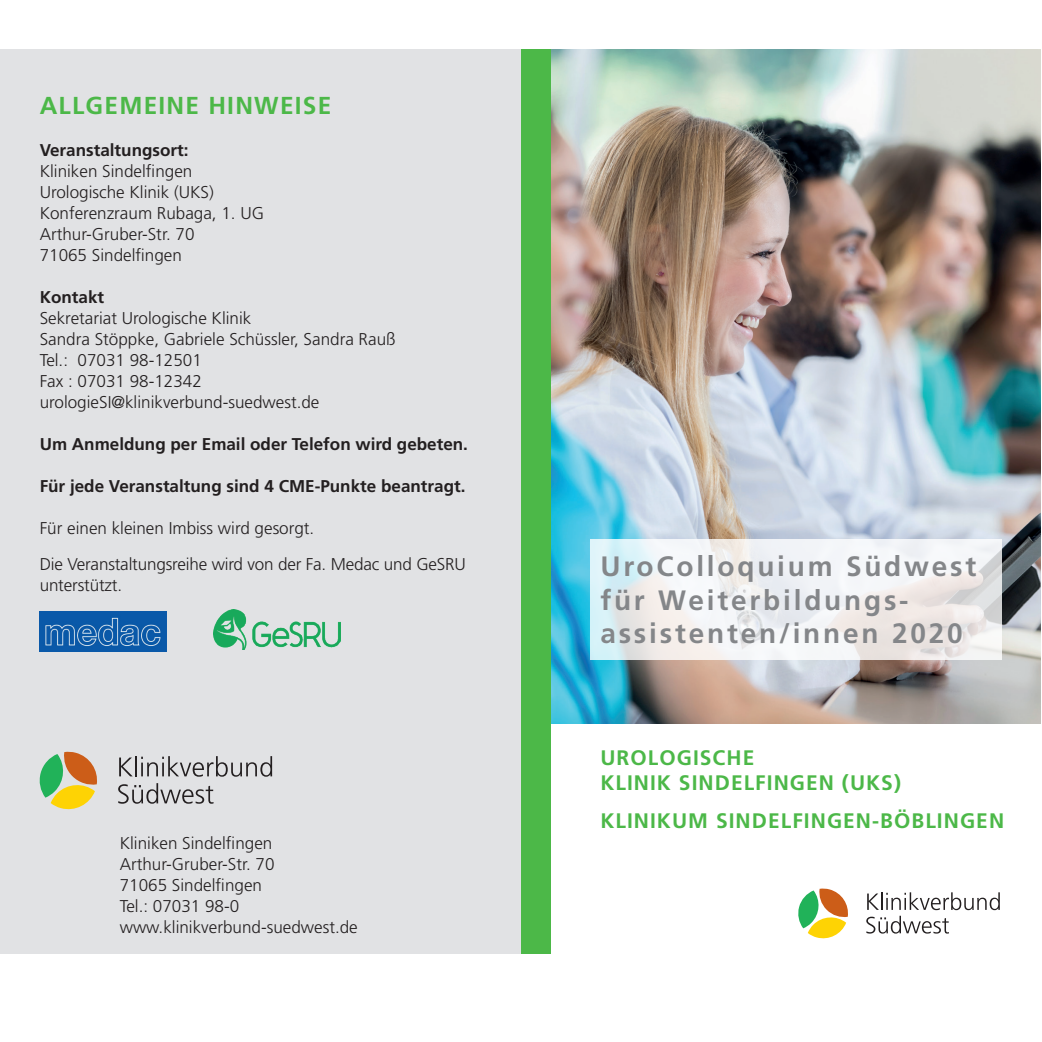
<style>
.page{position:relative;width:1042px;height:1042px;background:#fff}
.page>*{position:absolute;margin:0;border:0;box-sizing:border-box;transform-origin:0 0}
.t1{font:700 28px/33.6px "Frutiger LT Std";letter-spacing:.1em;color:#848689}
.t2{font:700 24.5px "Frutiger LT Std";letter-spacing:.05em;color:#4cb848}
.t3{font:700 21px/25.2px "Frutiger LT Std";letter-spacing:.05em;color:#4cb848}
.t4{font:300 17.15px/21px "Frutiger LT Std";color:#231f20}
.t5{font:700 17.15px "Frutiger LT Std";color:#231f20}
</style>
<div class="page">
<div style="left:0;top:50px;width:521px;height:904px;background:#e1e2e4"></div>
<img style="left:551px;top:50px;width:489px;height:673px">
<svg style="left:590px;top:539px;width:412px;height:121px;fill:#f1f2f5"></svg>
<svg style="left:866px;top:916px;width:83px;height:17px"></svg>
<svg style="left:867px;top:892px;width:133px;height:18px"></svg>
<svg style="left:798px;top:888px;width:50px;height:50px"></svg>
<div style="left:521px;top:50px;width:30px;height:904px;background:#4cb848"></div>
<svg style="left:118px;top:783px;width:96px;height:21px"></svg>
<svg style="left:119px;top:757px;width:13px;height:19px"></svg>
<hr style="left:135px;top:756px;width:2px;height:20px;background:#231f20">
<svg style="left:141px;top:756px;width:131px;height:21px"></svg>
<svg style="left:40px;top:752px;width:57px;height:57px"></svg>
<img style="left:40px;top:612px;width:126px;height:39px">
<img style="left:213px;top:610px;width:127px;height:40px">
<h2 class="t2" style="left:40px;top:91px;width:293px">ALLGEMEINE HINWEISE</h2>
<p class="t5" style="left:40px;top:140px;width:150px">Veranstaltungsort:</p>
<p class="t4" style="left:40px;top:161px;width:226px">Kliniken Sindelfingen<br>Urologische Klinik (UKS)<br>Konferenzraum Rubaga, 1. UG<br>Arthur-Gruber-Str. 70<br>71065 Sindelfingen</p>
<p class="t5" style="left:40px;top:287px;width:66px">Kontakt</p>
<p class="t4" style="left:40px;top:308px;width:357px">Sekretariat Urologische Klinik<br>Sandra Stöppke, Gabriele Schüssler, Sandra Rauß Tel.: 07031 98-12501<br>Fax : 07031 98-12342 urologieSI@klinikverbund-suedwest.de</p>
<p class="t5" style="left:40px;top:434px;width:430px">Um Anmeldung per Email oder Telefon wird gebeten.</p>
<p class="t5" style="left:40px;top:476px;width:427px">Für jede Veranstaltung sind 4 CME-Punkte beantragt.</p>
<p class="t4" style="left:40px;top:510px;width:428px;line-height:35.9px">Für einen kleinen Imbiss wird gesorgt.<br>Die Veranstaltungsreihe wird von der Fa. Medac und GeSRU</p>
<p class="t4" style="left:40px;top:575px;width:84px">unterstützt.</p>
<p class="t4" style="left:120px;top:833px;width:239px">Kliniken Sindelfingen<br>Arthur-Gruber-Str. 70<br>71065 Sindelfingen<br>Tel.: 07031 98-0 www.klinikverbund-suedwest.de</p>
<h1 class="t1" style="left:600px;top:550px;width:377px">UroColloquium Südwest für Weiterbildungs&shy;assistenten/innen 2020</h1>
<p class="t3" style="left:600px;top:745px;width:302px">UROLOGISCHE<br>KLINIK SINDELFINGEN (UKS)</p>
<p class="t3" style="left:600px;top:808px;width:405px">KLINIKUM SINDELFINGEN-BÖBLINGEN</p>
</div>
